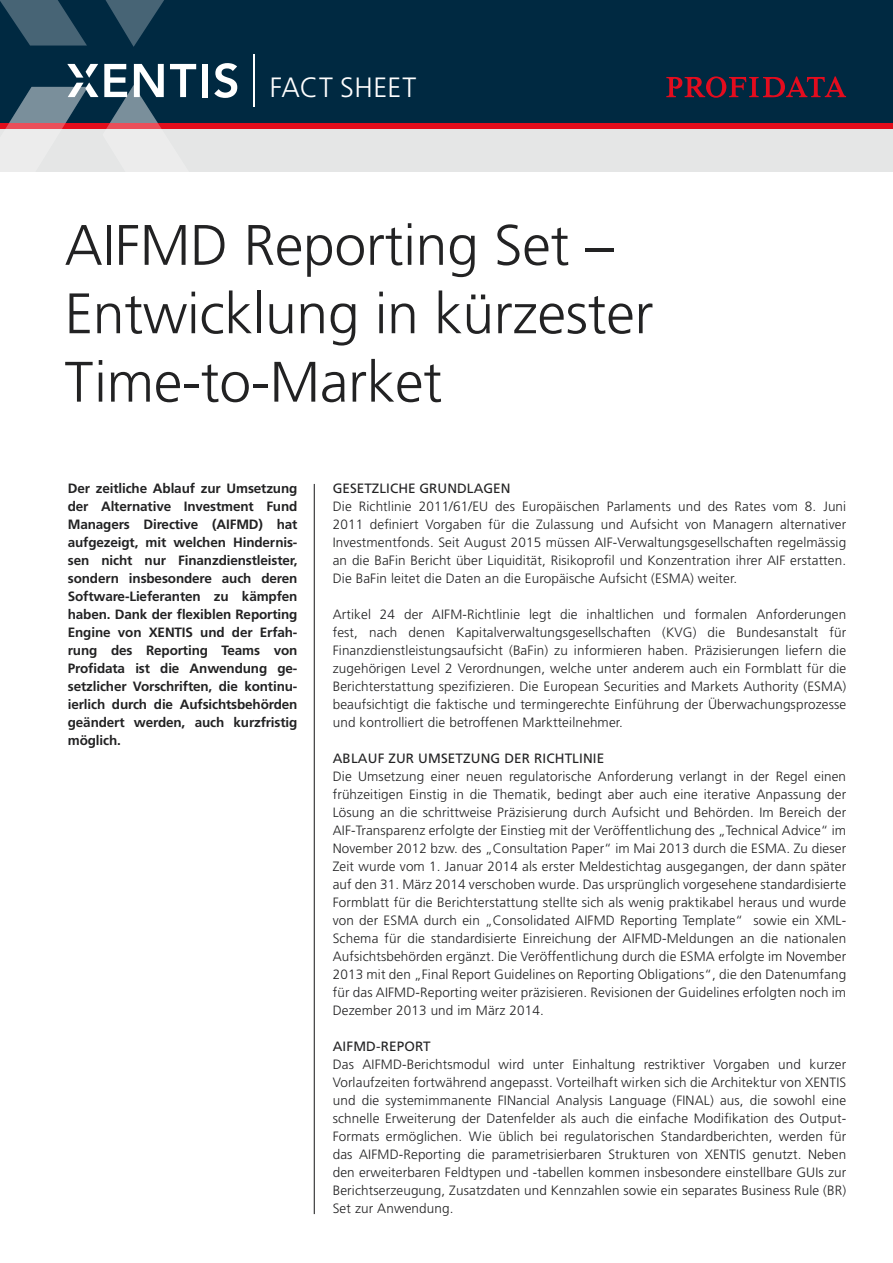
<style>
.page{position:relative;width:893px;height:1263px;background:#fff}
.page>*{position:absolute;margin:0;border:0;box-sizing:border-box;transform-origin:0 0}
.t1{font:300 57px/68.4px "Frutiger";letter-spacing:-.005em;color:#222223}
.t2{font:300 27.9px "Frutiger";letter-spacing:.015em;color:#fff}
.t3{font:300 13.5px/18px "Frutiger";letter-spacing:.01em;color:#222223;text-align:justify}
.t4{font:700 13.5px/18px "Frutiger";letter-spacing:-.01em;color:#222223;text-align:justify}
.t5{font:13.5px "Frutiger";letter-spacing:.01em;color:#222223}
</style>
<div class="page">
<div style="left:0;top:0;width:893px;height:127px;background:#002941"></div>
<svg style="left:105px;top:0;width:59px;height:47px"></svg>
<svg style="left:0;top:0;width:87px;height:46px"></svg>
<div style="left:0;top:124px;width:893px;height:6px;background:#e30c1b"></div>
<svg style="left:667px;top:76px;width:179px;height:22px"></svg>
<hr style="left:253px;top:54px;width:1px;height:53px;background:#fff">
<div style="left:0;top:129px;width:893px;height:43px;background:#e5e6e6"></div>
<svg style="left:0;top:63px;width:237px;height:66px"></svg>
<hr style="left:314px;top:484px;width:1px;height:730px;background:#141415">
<h2 class="t2" style="left:270px;top:72px;width:148px">FACT SHEET</h2>
<h1 class="t1" style="left:65px;top:211px;width:590px">AIFMD Reporting Set –<br>Entwicklung in kürzester<br>Time-to-Market</h1>
<p class="t4" style="left:68px;top:479px;width:231px">Der zeitliche Ablauf zur Umsetzung der Alternative Investment Fund Managers Directive (AIFMD) hat aufgezeigt, mit welchen Hindernis&shy;sen nicht nur Finanzdienstleister, sondern insbesondere auch deren Software-Lieferanten zu kämpfen haben. Dank der flexiblen Reporting Engine von XENTIS und der Erfah&shy;rung des Reporting Teams von Profidata ist die Anwendung ge&shy;setzlicher Vorschriften, die kontinu&shy;ierlich durch die Aufsichtsbehörden geändert werden, auch kurzfristig möglich.</p>
<p class="t5" style="left:333px;top:481px;width:179px">GESETZLICHE GRUNDLAGEN</p>
<p class="t3" style="left:333px;top:498px;width:515px">Die Richtlinie 2011/61/EU des Europäischen Parlaments und des Rates vom 8. Juni 2011 definiert Vorgaben für die Zulassung und Aufsicht von Managern alternativer Investmentfonds. Seit August 2015 müssen AIF-Verwaltungsgesellschaften regelmässig an die BaFin Bericht über Liquidität, Risikoprofil und Konzentration ihrer AIF erstatten.<br>Die BaFin leitet die Daten an die Europäische Aufsicht (ESMA) weiter.</p>
<p class="t3" style="left:333px;top:606px;width:515px">Artikel 24 der AIFM-Richtlinie legt die inhaltlichen und formalen Anforderungen fest, nach denen Kapitalverwaltungsgesellschaften (KVG) die Bundesanstalt für Finanzdienstleistungsaufsicht (BaFin) zu informieren haben. Präzisierungen liefern die zugehörigen Level 2 Verordnungen, welche unter anderem auch ein Formblatt für die Berichterstattung spezifizieren. Die European Securities and Markets Authority (ESMA) beaufsichtigt die faktische und termingerechte Einführung der Überwachungsprozesse und kontrolliert die betroffenen Marktteilnehmer.</p>
<p class="t5" style="left:333px;top:751px;width:273px">ABLAUF ZUR UMSETZUNG DER RICHTLINIE</p>
<p class="t3" style="left:333px;top:768px;width:515px">Die Umsetzung einer neuen regulatorische Anforderung verlangt in der Regel einen frühzeitigen Einstig in die Thematik, bedingt aber auch eine iterative Anpassung der Lösung an die schrittweise Präzisierung durch Aufsicht und Behörden. Im Bereich der AIF-Transparenz erfolgte der Einstieg mit der Veröffentlichung des „Technical Advice“ im November 2012 bzw. des „Consultation Paper“ im Mai 2013 durch die ESMA. Zu dieser Zeit wurde vom 1. Januar 2014 als erster Meldestichtag ausgegangen, der dann später auf den 31. März 2014 verschoben wurde. Das ursprünglich vorgesehene standardisierte Formblatt für die Berichterstattung stellte sich als wenig praktikabel heraus und wurde von der ESMA durch ein „Consolidated AIFMD Reporting Template“ sowie ein XML-Schema für die standardisierte Einreichung der AIFMD-Meldungen an die nationalen Aufsichtsbehörden ergänzt. Die Veröffentlichung durch die ESMA erfolgte im November 2013 mit den „Final Report Guidelines on Reporting Obligations“, die den Datenumfang für das AIFMD-Reporting weiter präzisieren. Revisionen der Guidelines erfolgten noch im Dezember 2013 und im März 2014.</p>
<p class="t5" style="left:333px;top:1039px;width:99px">AIFMD-REPORT</p>
<p class="t3" style="left:333px;top:1056px;width:515px">Das AIFMD-Berichtsmodul wird unter Einhaltung restriktiver Vorgaben und kurzer Vorlaufzeiten fortwährend angepasst. Vorteilhaft wirken sich die Architektur von XENTIS und die systemimmanente FINancial Analysis Language (FINAL) aus, die sowohl eine schnelle Erweiterung der Datenfelder als auch die einfache Modifikation des Output-Formats ermöglichen. Wie üblich bei regulatorischen Standardberichten, werden für das AIFMD-Reporting die parametrisierbaren Strukturen von XENTIS genutzt. Neben den erweiterbaren Feldtypen und -tabellen kommen insbesondere einstellbare GUIs zur Berichtserzeugung, Zusatzdaten und Kennzahlen sowie ein separates Business Rule (BR)<br>Set zur Anwendung.</p>
</div>
